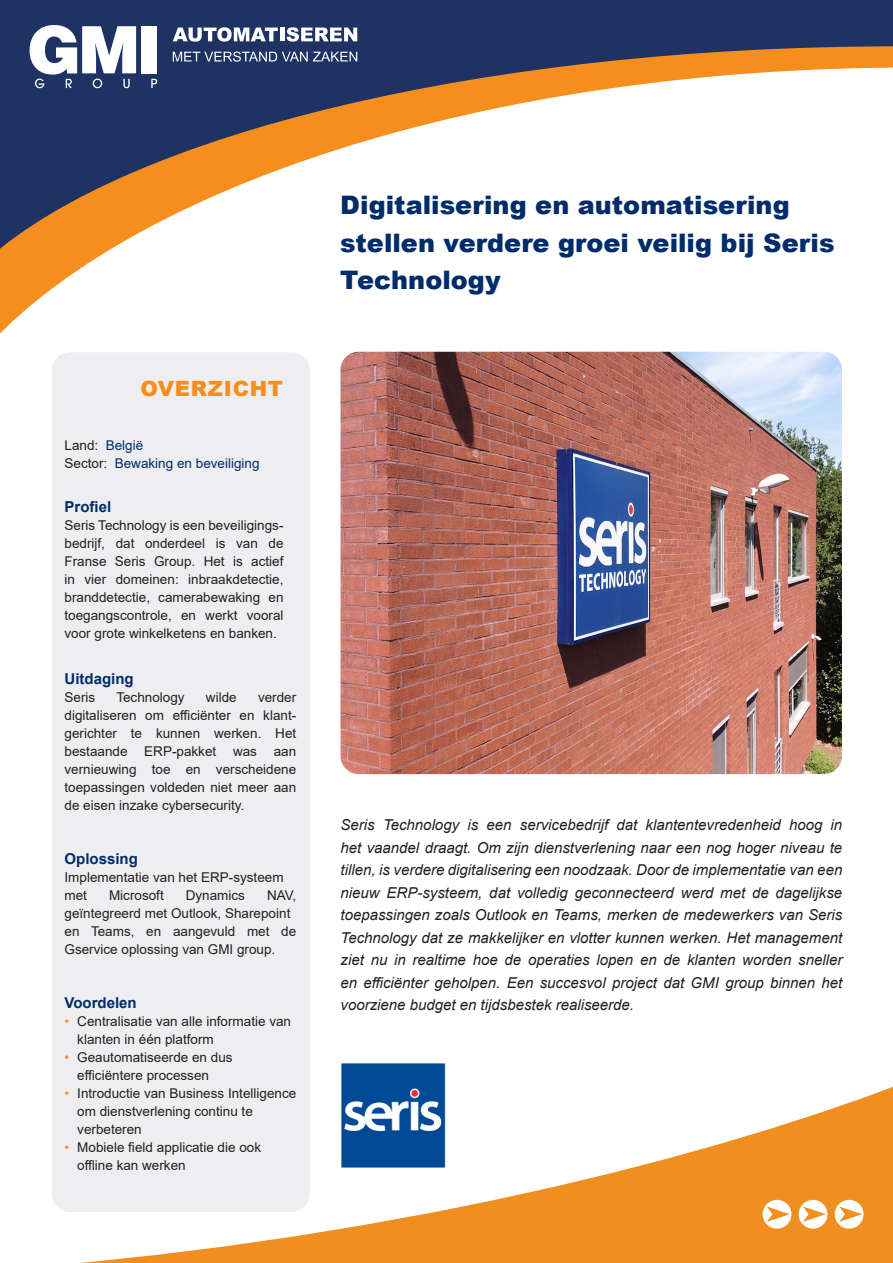
<style>
.page{position:relative;width:893px;height:1263px;background:#fff}
.page>*{position:absolute;margin:0;border:0;box-sizing:border-box;transform-origin:0 0}
.Titel{font:900 25.5px/37.5px "Arial";color:#002c6b}
.Oranje_Titel_in_Over{font:900 21px "Arial";letter-spacing:.035em;color:#f68e1e}
.Bijschrift{font:italic 15px/22.5px "Arial";color:#231f20;text-align:justify}
.Tussentitel_in__Over{font:700 15px "Arial";color:#002c6b}
.Tekst_in__Overzicht{font:13.5px/18px "Arial";color:#231f20}
.Tekst_in__Overzicht-2{font:13.5px "Arial";color:#002c6b}
.s1{color:#231f20}
.s2{color:#f68e1e}
</style>
<div class="page">
<div style="left:52px;top:352px;width:258px;height:860px;background:#eeeef0;border-radius:18px"></div>
<img style="left:341px;top:360px;width:501px;height:414px">
<svg style="left:52px;top:1087px;width:841px;height:176px"></svg>
<svg style="left:0;top:259px;width:839px;height:101px"></svg>
<svg style="left:0;top:0;width:893px;height:259px"></svg>
<div style="left:142px;top:26px;width:15px;height:47px;background:#fff"></div>
<svg style="left:30px;top:25px;width:106px;height:63px"></svg>
<svg style="left:151px;top:79px;width:6px;height:9px"></svg>
<svg style="left:763px;top:1200px;width:28px;height:29px"></svg>
<svg style="left:799px;top:1200px;width:28px;height:29px"></svg>
<svg style="left:835px;top:1200px;width:28px;height:29px"></svg>
<svg style="left:173px;top:27px;width:105px;height:15px"></svg>
<hr style="left:280px;top:28px;width:4px;height:13px;background:#fff">
<svg style="left:286px;top:27px;width:71px;height:15px"></svg>
<svg style="left:173px;top:52px;width:184px;height:10px;background:#627093"></svg>
<img style="left:341px;top:1063px;width:106px;height:105px">
<p class="Oranje_Titel_in_Over" style="left:140px;top:373px;width:144px">OVERZICHT</p>
<p class="Tekst_in__Overzicht-2" style="left:65px;top:436px;width:80px"><span class="s1">Land:</span> België</p>
<p class="Tekst_in__Overzicht-2" style="left:65px;top:454px;width:197px"><span class="s1">Sector:</span> Bewaking en beveiliging</p>
<p class="Tussentitel_in__Over" style="left:65px;top:496px;width:48px">Profiel</p>
<p class="Tekst_in__Overzicht" style="left:65px;top:516px;width:220px;text-align:justify">Seris Technology is een beveiligings&shy;bedrijf, dat onderdeel is van de Franse Seris Group. Het is actief in vier domeinen: inbraakdetectie, branddetectie, camerabewaking en toegangscontrole, en werkt vooral voor grote winkelketens en banken.</p>
<p class="Tussentitel_in__Over" style="left:65px;top:668px;width:71px">Uitdaging</p>
<p class="Tekst_in__Overzicht" style="left:65px;top:688px;width:32px">Seris</p>
<p class="Tekst_in__Overzicht" style="left:116px;top:688px;width:70px">Technology</p>
<p class="Tekst_in__Overzicht" style="left:206px;top:688px;width:32px">wilde</p>
<p class="Tekst_in__Overzicht" style="left:65px;top:688px;width:233px;text-align:justify;text-indent:193px">verder digitaliseren om efficiënter en klant&shy;gerichter te kunnen werken. Het bestaande ERP-pakket was aan vernieuwing toe en verscheidene toepassingen voldeden niet meer aan de eisen inzake cybersecurity.</p>
<p class="Tussentitel_in__Over" style="left:65px;top:848px;width:75px">Oplossing</p>
<p class="Tekst_in__Overzicht" style="left:65px;top:868px;width:221px">Implementatie van het ERP-systeem</p>
<p class="Tekst_in__Overzicht" style="left:65px;top:886px;width:24px">met</p>
<p class="Tekst_in__Overzicht" style="left:109px;top:886px;width:56px">Microsoft</p>
<p class="Tekst_in__Overzicht" style="left:186px;top:886px;width:61px">Dynamics</p>
<p class="Tekst_in__Overzicht" style="left:65px;top:886px;width:233px;text-indent:202px">NAV, geïntegreerd met Outlook, Sharepoint</p>
<p class="Tekst_in__Overzicht" style="left:65px;top:922px;width:233px">en Teams, en aangevuld met de<br>Gservice oplossing van GMI group.</p>
<p class="Tussentitel_in__Over" style="left:65px;top:992px;width:74px">Voordelen</p>
<p class="Tekst_in__Overzicht" style="left:77px;top:1012px;width:215px;text-indent:-13px"><span class="s2">•</span> Centralisatie van alle informatie van klanten in één platform</p>
<p class="Tekst_in__Overzicht" style="left:77px;top:1048px;width:157px;text-indent:-13px"><span class="s2">•</span> Geautomatiseerde en dus efficiëntere processen</p>
<p class="Tekst_in__Overzicht" style="left:77px;top:1084px;width:220px;text-indent:-13px"><span class="s2">•</span> Introductie van Business Intelligence om dienstverlening continu te verbeteren</p>
<p class="Tekst_in__Overzicht" style="left:77px;top:1138px;width:185px;text-indent:-13px"><span class="s2">•</span> Mobiele field applicatie die ook offline kan werken</p>
<p class="Titel" style="left:340px;top:185px;width:496px">Digitalisering en automatisering stellen verdere groei veilig bij Seris<br>Technology</p>
<p class="Bijschrift" style="left:341px;top:814px;width:503px">Seris Technology is een servicebedrijf dat klantentevredenheid hoog in het vaandel draagt. Om zijn dienstverlening naar een nog hoger niveau te tillen, is verdere digitalisering een noodzaak. Door de implementatie van een nieuw ERP-systeem, dat volledig geconnecteerd werd met de dagelijkse toepassingen zoals Outlook en Teams, merken de medewerkers van Seris Technology dat ze makkelijker en vlotter kunnen werken. Het management ziet nu in realtime hoe de operaties lopen en de klanten worden sneller en efficiënter geholpen. Een succesvol project dat GMI group binnen het voorziene budget en tijdsbestek realiseerde.</p>
</div>
